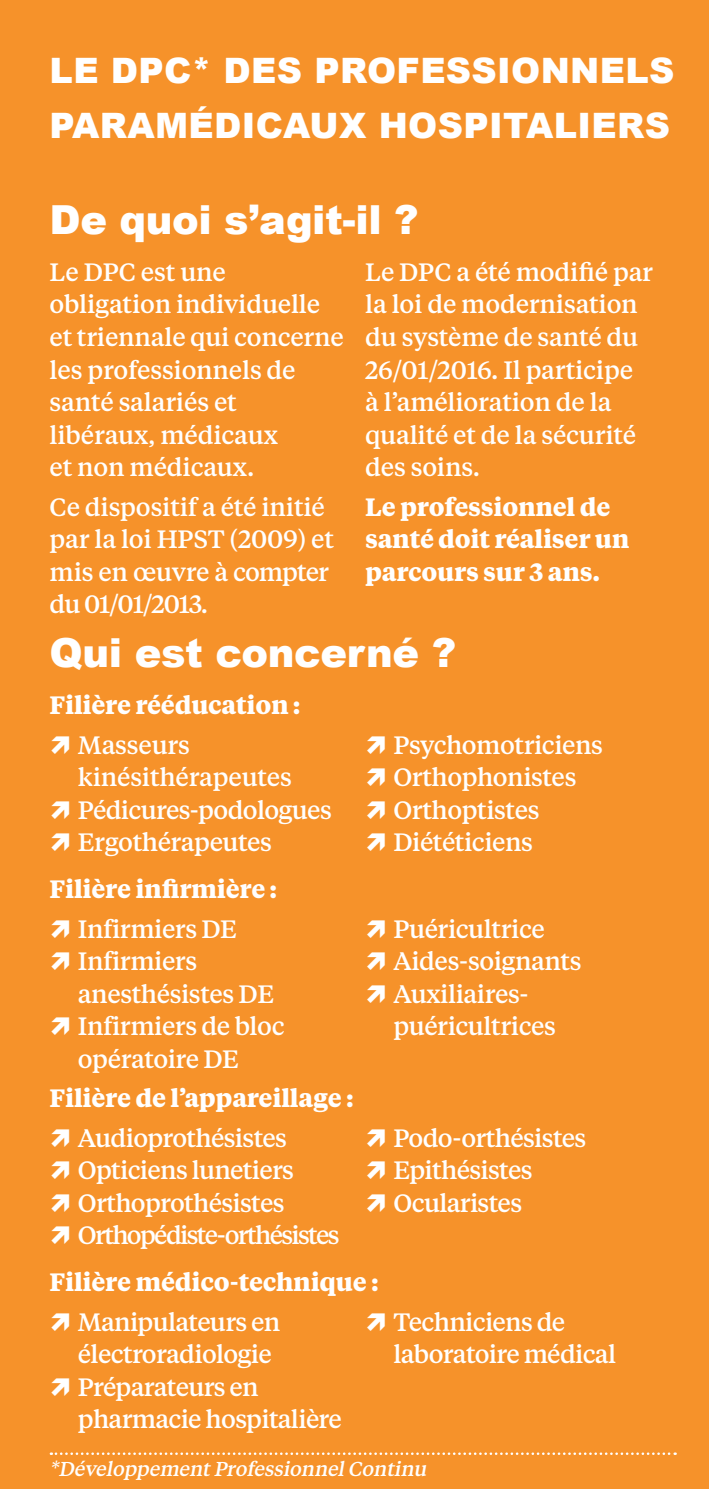
<style>
.page{position:relative;width:709px;height:1489px;background:#fff}
.page>*{position:absolute;margin:0;border:0;box-sizing:border-box;transform-origin:0 0}
.t1{font:900 40px "Arial";letter-spacing:-.01em;color:#fff}
.t2{font:900 35px/55px "Arial";letter-spacing:.01em;color:#fff}
.t3{font:500 25px/32.5px "Tiempos Text";letter-spacing:-.02em;color:#fff}
.t4{font:700 25px/32.5px "Tiempos Text";letter-spacing:-.01em;color:#fff}
.t5{font:italic 500 20px "Tiempos Text";color:#fff}
</style>
<div class="page">
<div style="left:0;top:0;width:709px;height:1488px;background:#f6922a"></div>
<svg style="left:51px;top:1452px;width:624px;height:2px"></svg>
<h2 class="t2" style="left:50px;top:41px;width:626px">LE DPC* DES PROFESSIONNELS<br>PARAMÉDICAUX HOSPITALIERS</h2>
<h1 class="t1" style="left:50px;top:191px;width:370px">De quoi s’agit-il ?</h1>
<p class="t3" style="left:50px;top:255px;width:296px">Le DPC est une obligation individuelle et triennale qui concerne les professionnels de santé salariés et libéraux, médicaux<br>et non médicaux.</p>
<p class="t3" style="left:50px;top:489px;width:286px">Ce dispositif a été initié par la loi HPST (2009) et mis en œuvre à compter du 01/01/2013.</p>
<p class="t3" style="left:365px;top:255px;width:289px">Le DPC a été modifié par la loi de modernisation du système de santé du<br>26/01/2016. Il participe à l’amélioration de la qualité et de la sécurité des soins.</p>
<p class="t4" style="left:365px;top:489px;width:266px">Le professionnel de santé doit réaliser un parcours sur 3 ans.</p>
<h1 class="t1" style="left:50px;top:624px;width:408px">Qui est concerné ?</h1>
<p class="t4" style="left:50px;top:687px;width:252px">Filière rééducation :</p>
<p class="t3" style="left:78px;top:727px;width:255px">Masseurs kinésithérapeutes<br>Pédicures-podologues<br>Ergothérapeutes</p>
<p class="t3" style="left:393px;top:727px;width:211px">Psychomotriciens<br>Orthophonistes<br>Orthoptistes<br>Diététiciens</p>
<p class="t4" style="left:50px;top:871px;width:229px">Filière infirmière :</p>
<p class="t3" style="left:78px;top:911px;width:208px">Infirmiers DE<br>Infirmiers anesthésistes DE<br>Infirmiers de bloc opératoire DE</p>
<p class="t3" style="left:393px;top:911px;width:190px">Puéricultrice<br>Aides-soignants<br>Auxiliaires&shy;puéricultrices</p>
<p class="t4" style="left:50px;top:1080px;width:305px">Filière de l’appareillage :</p>
<p class="t3" style="left:78px;top:1120px;width:263px">Audioprothésistes<br>Opticiens lunetiers<br>Orthoprothésistes<br>Orthopédiste-orthésistes</p>
<p class="t3" style="left:393px;top:1120px;width:194px">Podo-orthésistes<br>Epithésistes<br>Ocularistes</p>
<p class="t4" style="left:50px;top:1264px;width:331px">Filière médico-technique :</p>
<p class="t3" style="left:78px;top:1304px;width:265px">Manipulateurs en électroradiologie<br>Préparateurs en pharmacie hospitalière</p>
<p class="t3" style="left:393px;top:1304px;width:224px">Techniciens de laboratoire médical</p>
<p class="t5" style="left:50px;top:1455px;width:383px">*DéveloppementProfessionnelContinu</p>
</div>
